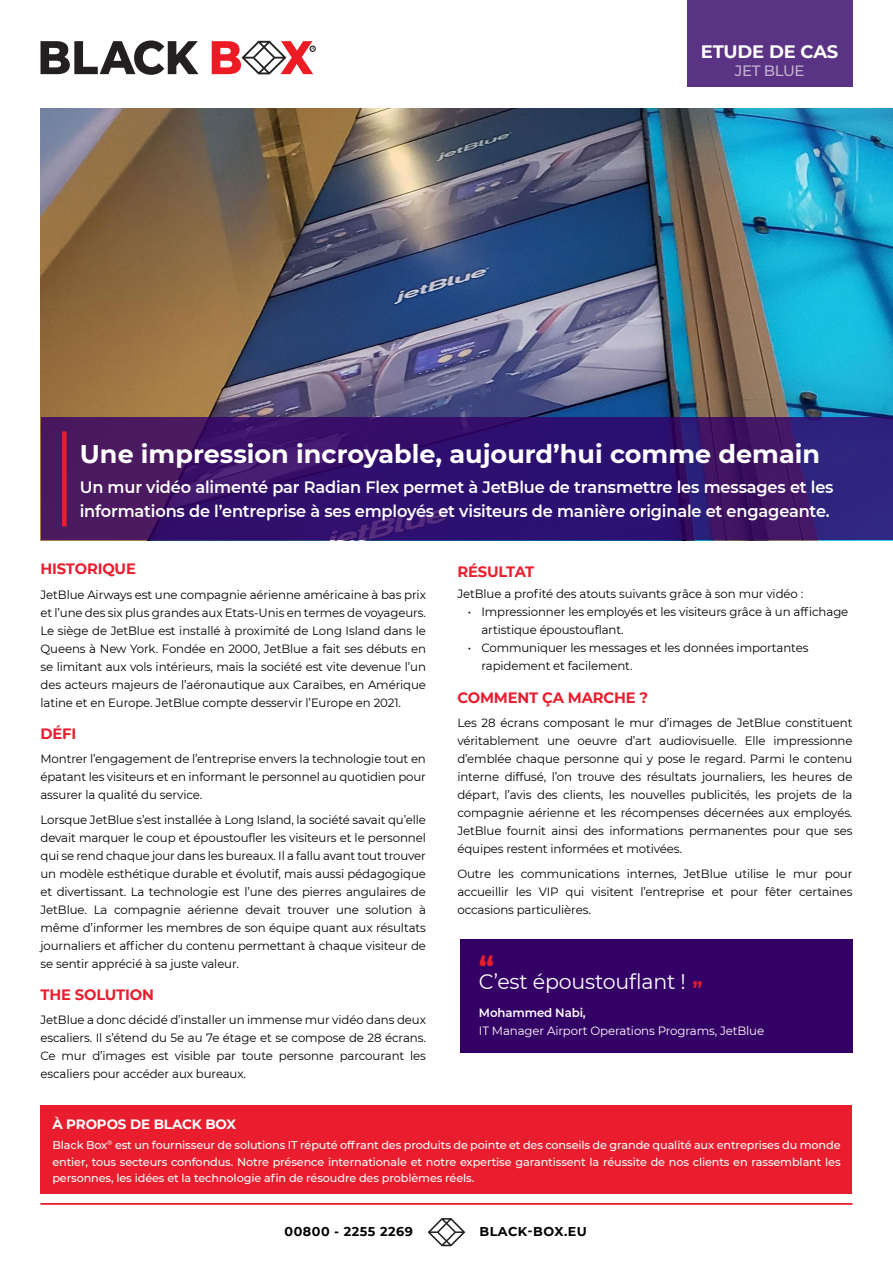
<style>
.page{position:relative;width:893px;height:1263px;background:#fff}
.page>*{position:absolute;margin:0;border:0;box-sizing:border-box;transform-origin:0 0}
.t1{font:700 31.5px "Montserrat";color:#e91d2d}
.t2{font:700 25.5px "Montserrat";color:#fff}
.t3{font:21px "Montserrat";letter-spacing:-.01em;color:#fff}
.t4{font:700 19.8px "Montserrat";color:#e91d2d}
.t5{font:700 18px "Montserrat";letter-spacing:-.01em;color:#fff}
.t6{font:600 16.5px/24px "Montserrat";letter-spacing:-.01em;color:#fff}
.t7{font:700 15px "Montserrat";letter-spacing:-.01em;color:#e91d2d}
.t8{font:500 15px "Montserrat";letter-spacing:-.025em;color:#c2b3d1}
.t9{font:700 13.5px "Montserrat";letter-spacing:-.01em;color:#fff}
.t10{font:700 12.75px "Montserrat";letter-spacing:.04em;color:#000101}
.t11{font:700 12.75px "Montserrat";letter-spacing:.04em;color:#000}
.t12{font:12px/18px "Montserrat";letter-spacing:-.01em;color:#000;text-align:justify}
.t13{font:12px "Montserrat";letter-spacing:-.01em;color:#fff}
.t14{font:600 12px "Montserrat";letter-spacing:-.01em;color:#fff}
.t15{font:500 11.25px/16.5px "Montserrat";letter-spacing:-.01em;color:#fff;text-align:justify}
</style>
<div class="page">
<hr style="left:40px;top:1203px;width:812px;height:2px;background:#e91d2d">
<svg style="left:428px;top:1218px;width:37px;height:28px"></svg>
<img style="left:40px;top:108px;width:853px;height:310px">
<div style="left:687px;top:0;width:165px;height:87px;background:#5b3384"></div>
<svg style="left:40px;top:418px;width:853px;height:122px;fill:#31116e"></svg>
<div style="left:62px;top:431px;width:5px;height:95px;background:#e91d2d"></div>
<svg style="left:40px;top:40px;width:159px;height:35px"></svg>
<svg style="left:212px;top:41px;width:103px;height:33px"></svg>
<div style="left:40px;top:1105px;width:812px;height:88px;background:#e91d2d"></div>
<div style="left:460px;top:939px;width:392px;height:114px;background:#306"></div>
<h3 class="t5" style="left:701px;top:39px;width:139px">ETUDE DE CAS</h3>
<p class="t8" style="left:735px;top:60px;width:71px">JET BLUE</p>
<h2 class="t2" style="left:80px;top:436px;width:742px">Une impression incroyable, aujourd’hui comme demain</h2>
<h3 class="t6" style="left:80px;top:474px;width:755px">Un mur vidéo alimenté par Radian Flex permet à JetBlue de transmettre les messages et les informations de l’entreprise à ses employés et visiteurs de manière originale et engageante.</h3>
<p class="t7" style="left:40px;top:558px;width:97px">HISTORIQUE</p>
<p class="t12" style="left:40px;top:585px;width:387px">JetBlue Airways est une compagnie aérienne américaine à bas prix et l’une des six plus grandes aux Etats-Unis en termes de voyageurs.<br>Le siège de JetBlue est installé à proximité de Long Island dans le Queens à New York. Fondée en 2000, JetBlue a fait ses débuts en se limitant aux vols intérieurs, mais la société est vite devenue l’un des acteurs majeurs de l’aéronautique aux Caraïbes, en Amérique latine et en Europe. JetBlue compte desservir l’Europe en 2021.</p>
<p class="t7" style="left:40px;top:723px;width:37px">DÉFI</p>
<p class="t12" style="left:40px;top:750px;width:387px">Montrer l’engagement de l’entreprise envers la technologie tout en épatant les visiteurs et en informant le personnel au quotidien pour assurer la qualité du service.</p>
<p class="t12" style="left:40px;top:810px;width:387px">Lorsque JetBlue s’est installée à Long Island, la société savait qu’elle devait marquer le coup et époustoufler les visiteurs et le personnel qui se rend chaque jour dans les bureaux. Il a fallu avant tout trouver un modèle esthétique durable et évolutif, mais aussi pédagogique et divertissant. La technologie est l’une des pierres angulaires de JetBlue. La compagnie aérienne devait trouver une solution à même d’informer les membres de son équipe quant aux résultats journaliers et afficher du contenu permettant à chaque visiteur de se sentir apprécié à sa juste valeur.</p>
<p class="t7" style="left:40px;top:984px;width:115px">THE SOLUTION</p>
<p class="t12" style="left:40px;top:1011px;width:387px">JetBlue a donc décidé d’installer un immense mur vidéo dans deux escaliers. Il s’étend du 5e au 7e étage et se compose de 28 écrans.<br>Ce mur d’images est visible par toute personne parcourant les escaliers pour accéder aux bureaux.</p>
<p class="t7" style="left:457px;top:561px;width:78px">RÉSULTAT</p>
<p class="t12" style="left:457px;top:585px;width:347px">JetBlue a profité des atouts suivants grâce à son mur vidéo :</p>
<p class="t12" style="left:481px;top:603px;width:368px;text-indent:-14px">• Impressionner les employés et les visiteurs grâce à un affichage artistique époustouflant.</p>
<p class="t12" style="left:481px;top:639px;width:328px;text-indent:-14px">• Communiquer les messages et les données importantes rapidement et facilement.</p>
<p class="t7" style="left:457px;top:686px;width:192px">COMMENT ÇA MARCHE ?</p>
<p class="t12" style="left:457px;top:713px;width:397px">Les 28 écrans composant le mur d’images de JetBlue constituent véritablement une oeuvre d’art audiovisuelle. Elle impressionne d’emblée chaque personne qui y pose le regard. Parmi le contenu interne diffusé, l’on trouve des résultats journaliers, les heures de départ, l’avis des clients, les nouvelles publicités, les projets de la compagnie aérienne et les récompenses décernées aux employés.<br>JetBlue fournit ainsi des informations permanentes pour que ses équipes restent informées et motivées.</p>
<p class="t12" style="left:457px;top:864px;width:397px">Outre les communications internes, JetBlue utilise le mur pour accueillir les VIP qui visitent l’entreprise et pour fêter certaines occasions particulières.</p>
<h1 class="t1" style="left:479px;top:945px;width:17px">“</h1>
<h3 class="t3" style="left:479px;top:966px;width:208px">C’est époustouflant !</h3>
<p class="t14" style="left:479px;top:1004px;width:108px">Mohammed Nabi,</p>
<p class="t13" style="left:479px;top:1022px;width:287px">IT Manager Airport Operations Programs, JetBlue</p>
<h3 class="t4" style="left:703px;top:994px;width:11px;rotate:-180deg">“</h3>
<p class="t9" style="left:52px;top:1115px;width:185px">À PROPOS DE BLACK BOX</p>
<p class="t15" style="left:52px;top:1136px;width:790px">Black Box<sup>®</sup> est un fournisseur de solutions IT réputé offrant des produits de pointe et des conseils de grande qualité aux entreprises du monde entier, tous secteurs confondus. Notre présence internationale et notre expertise garantissent la réussite de nos clients en rassemblant les personnes, les idées et la technologie afin de résoudre des problèmes réels.</p>
<p class="t10" style="left:285px;top:1222px;width:130px">00800 - 2255 2269</p>
<p class="t11" style="left:479px;top:1222px;width:109px">BLACK-BOX.EU</p>
</div>
